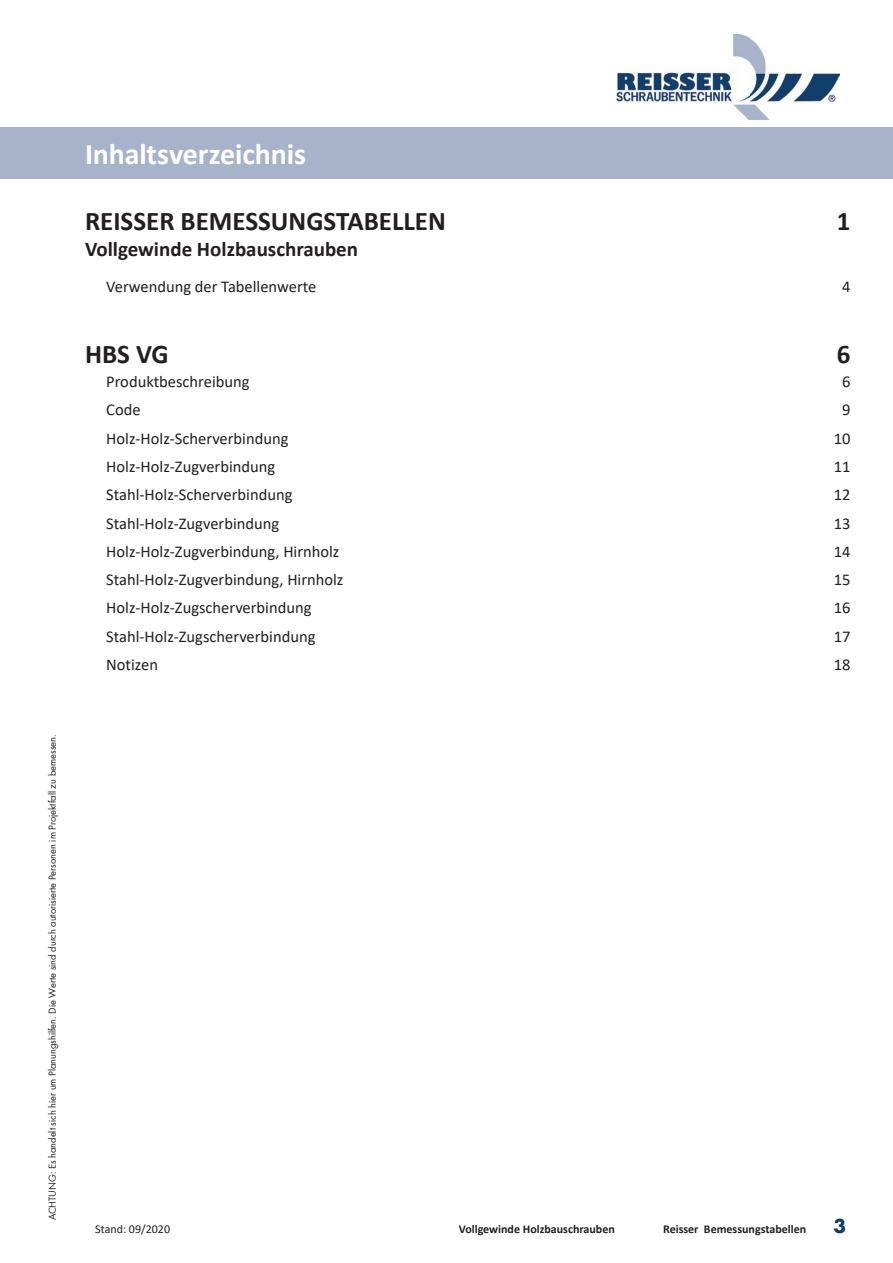
<style>
.page{position:relative;width:893px;height:1263px;background:#fff}
.page>*{position:absolute;margin:0;border:0;box-sizing:border-box;transform-origin:0 0}
.t1{font:700 30px "Calibri";letter-spacing:-.005em;color:#fff}
.t2{font:700 27px "Calibri";color:#231f20}
.t3{font:700 21px "Calibri";color:#231f20}
.t4{font:700 21px "Wuerth";color:#0c3e68}
.t5{font:16.5px "Calibri";color:#231f20}
.t6{font:700 12px "Calibri";color:#231f20}
.t7{font:12px "Calibri";color:#231f20}
.t8{font:10.5px "Wuerth";color:#231f20}
</style>
<div class="page">
<img style="left:617px;top:34px;width:222px;height:85px">
<div style="left:0;top:128px;width:893px;height:51px;background:#a7b3ca"></div>
<p class="t8" style="left:45px;top:1220px;width:487px;rotate:-90deg">ACHTUNG: Es handelt sich hier um Planungshilfen. Die Werte sind durch autorisierte Personen im Projektfall zu bemessen.</p>
<h1 class="t1" style="left:85px;top:133px;width:222px">Inhaltsverzeichnis</h1>
<h2 class="t2" style="left:85px;top:202px;width:362px">REISSER BEMESSUNGSTABELLEN</h2>
<h2 class="t2" style="left:837px;top:202px;width:15px">1</h2>
<p class="t3" style="left:85px;top:234px;width:275px">Vollgewinde Holzbauschrauben</p>
<p class="t5" style="left:106px;top:275px;width:212px">Verwendung der Tabellenwerte</p>
<p class="t5" style="left:842px;top:275px;width:10px">4</p>
<h2 class="t2" style="left:85px;top:335px;width:85px">HBS VG</h2>
<h2 class="t2" style="left:837px;top:335px;width:15px">6</h2>
<p class="t5" style="left:106px;top:370px;width:145px">Produktbeschreibung</p>
<p class="t5" style="left:842px;top:370px;width:10px">6</p>
<p class="t5" style="left:106px;top:398px;width:36px">Code</p>
<p class="t5" style="left:842px;top:398px;width:10px">9</p>
<p class="t5" style="left:106px;top:427px;width:184px">Holz-Holz-Scherverbindung</p>
<p class="t5" style="left:834px;top:427px;width:18px">10</p>
<p class="t5" style="left:106px;top:455px;width:170px">Holz-Holz-Zugverbindung</p>
<p class="t5" style="left:834px;top:455px;width:18px">11</p>
<p class="t5" style="left:106px;top:483px;width:188px">Stahl-Holz-Scherverbindung</p>
<p class="t5" style="left:834px;top:483px;width:18px">12</p>
<p class="t5" style="left:106px;top:512px;width:174px">Stahl-Holz-Zugverbindung</p>
<p class="t5" style="left:834px;top:512px;width:18px">13</p>
<p class="t5" style="left:106px;top:540px;width:235px">Holz-Holz-Zugverbindung, Hirnholz</p>
<p class="t5" style="left:834px;top:540px;width:18px">14</p>
<p class="t5" style="left:106px;top:568px;width:239px">Stahl-Holz-Zugverbindung, Hirnholz</p>
<p class="t5" style="left:834px;top:568px;width:18px">15</p>
<p class="t5" style="left:106px;top:596px;width:207px">Holz-Holz-Zugscherverbindung</p>
<p class="t5" style="left:834px;top:596px;width:18px">16</p>
<p class="t5" style="left:106px;top:625px;width:211px">Stahl-Holz-Zugscherverbindung</p>
<p class="t5" style="left:834px;top:625px;width:18px">17</p>
<p class="t5" style="left:106px;top:653px;width:53px">Notizen</p>
<p class="t5" style="left:834px;top:653px;width:18px">18</p>
<p class="t7" style="left:95px;top:1221px;width:76px">Stand: 09/2020</p>
<p class="t6" style="left:459px;top:1221px;width:158px">Vollgewinde Holzbauschrauben</p>
<p class="t6" style="left:663px;top:1221px;width:145px">Reisser Bemessungstabellen</p>
<p class="t4" style="left:833px;top:1210px;width:14px">3</p>
</div>
